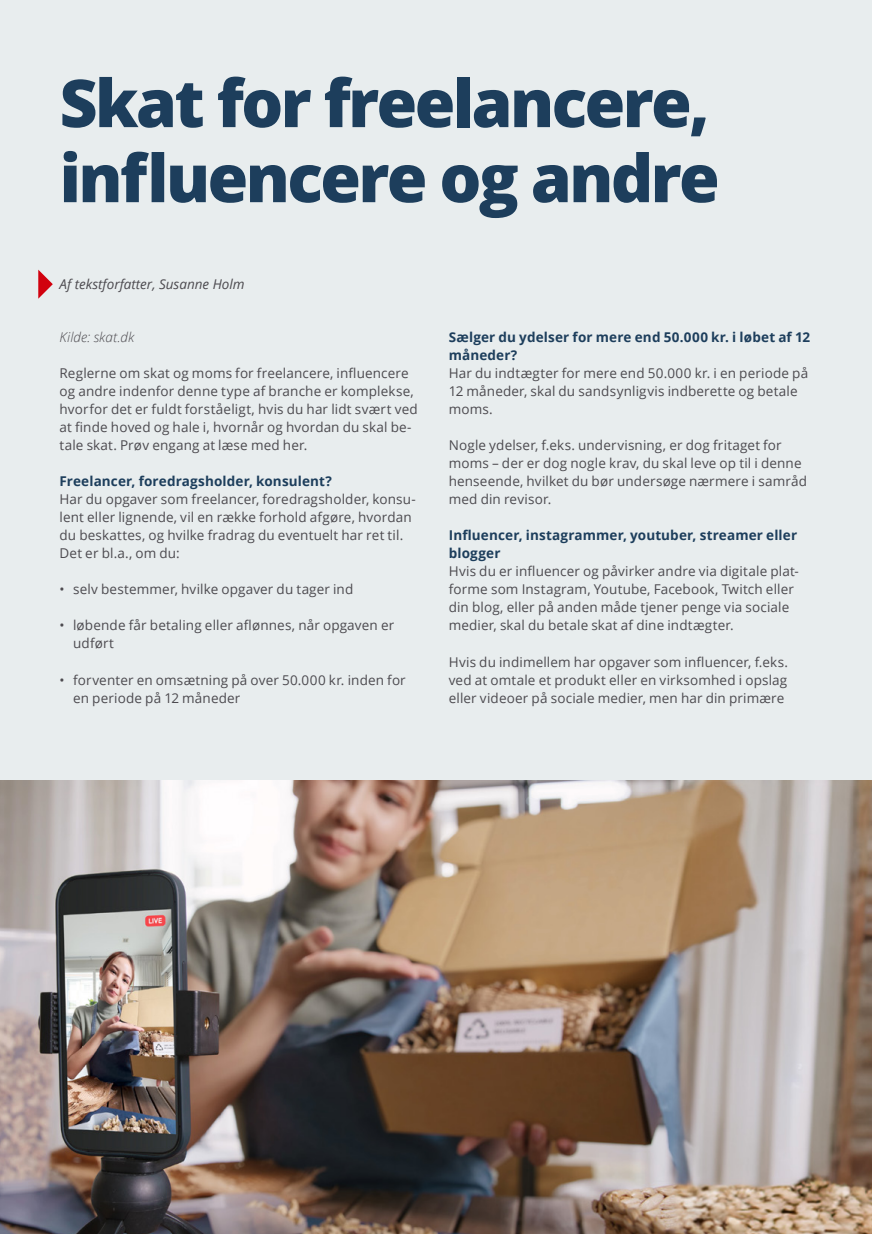
<style>
.page{position:relative;width:872px;height:1234px;background:#fff}
.page>*{position:absolute;margin:0;border:0;box-sizing:border-box;transform-origin:0 0}
.t1{font:800 66px/75px "Open Sans";letter-spacing:-.04em;color:#1d3e5c}
.t2{font:13.5px/18px "Open Sans";letter-spacing:.01em;color:#4c4a4f}
.t3{font:700 13.5px/18px "Open Sans";letter-spacing:.01em;color:#1d3e5c}
.t4{font:italic 13.5px "Open Sans";color:#4c4a4f}
.t5{font:italic 300 13.5px "Open Sans";letter-spacing:.005em;color:#4c4a4f}
</style>
<div class="page">
<div style="left:0;top:0;width:872px;height:1233px;background:#e8edee"></div>
<svg style="left:38px;top:269px;width:15px;height:29px"></svg>
<img style="left:0;top:780px;width:872px;height:453px">
<h1 class="t1" style="left:60px;top:69px;width:661px">Skat for freelancere, influencere og andre</h1>
<p class="t4" style="left:60px;top:278px;width:187px">Af tekstforfatter, Susanne Holm</p>
<p class="t5" style="left:60px;top:332px;width:76px">Kilde: skat.dk</p>
<p class="t2" style="left:60px;top:364px;width:360px">Reglerne om skat og moms for freelancere, influencere og andre indenfor denne type af branche er komplekse, hvorfor det er fuldt forståeligt, hvis du har lidt svært ved at finde hoved og hale i, hvornår og hvordan du skal be&shy;tale skat. Prøv engang at læse med her.</p>
<p class="t3" style="left:60px;top:473px;width:274px">Freelancer, foredragsholder, konsulent?</p>
<p class="t2" style="left:60px;top:490px;width:358px">Har du opgaver som freelancer, foredragsholder, konsu&shy;lent eller lignende, vil en række forhold afgøre, hvordan du beskattes, og hvilke fradrag du eventuelt har ret til.<br>Det er bl.a., om du:</p>
<p class="t2" style="left:60px;top:580px;width:295px">• selv bestemmer, hvilke opgaver du tager ind</p>
<p class="t2" style="left:73px;top:616px;width:323px;text-indent:-14px">• løbende får betaling eller aflønnes, når opgaven er udført</p>
<p class="t2" style="left:73px;top:670px;width:334px;text-indent:-14px">• forventer en omsætning på over 50.000 kr. inden for en periode på 12 måneder</p>
<p class="t3" style="left:449px;top:329px;width:363px">Sælger du ydelser for mere end 50.000 kr. i løbet af 12 måneder?</p>
<p class="t2" style="left:449px;top:364px;width:361px">Har du indtægter for mere end 50.000 kr. i en periode på<br>12 måneder, skal du sandsynligvis indberette og betale moms.</p>
<p class="t2" style="left:449px;top:436px;width:360px">Nogle ydelser, f.eks. undervisning, er dog fritaget for moms – der er dog nogle krav, du skal leve op til i denne henseende, hvilket du bør undersøge nærmere i samråd med din revisor.</p>
<p class="t3" style="left:449px;top:526px;width:350px">Influencer, instagrammer, youtuber, streamer eller blogger</p>
<p class="t2" style="left:449px;top:562px;width:352px">Hvis du er influencer og påvirker andre via digitale plat&shy;forme som Instagram, Youtube, Facebook, Twitch eller din blog, eller på anden måde tjener penge via sociale medier, skal du betale skat af dine indtægter.</p>
<p class="t2" style="left:449px;top:652px;width:341px;text-align:justify">Hvis du indimellem har opgaver som influencer, f.eks. ved at omtale et produkt eller en virksomhed i opslag eller videoer på sociale medier, men har din primære</p>
</div>
